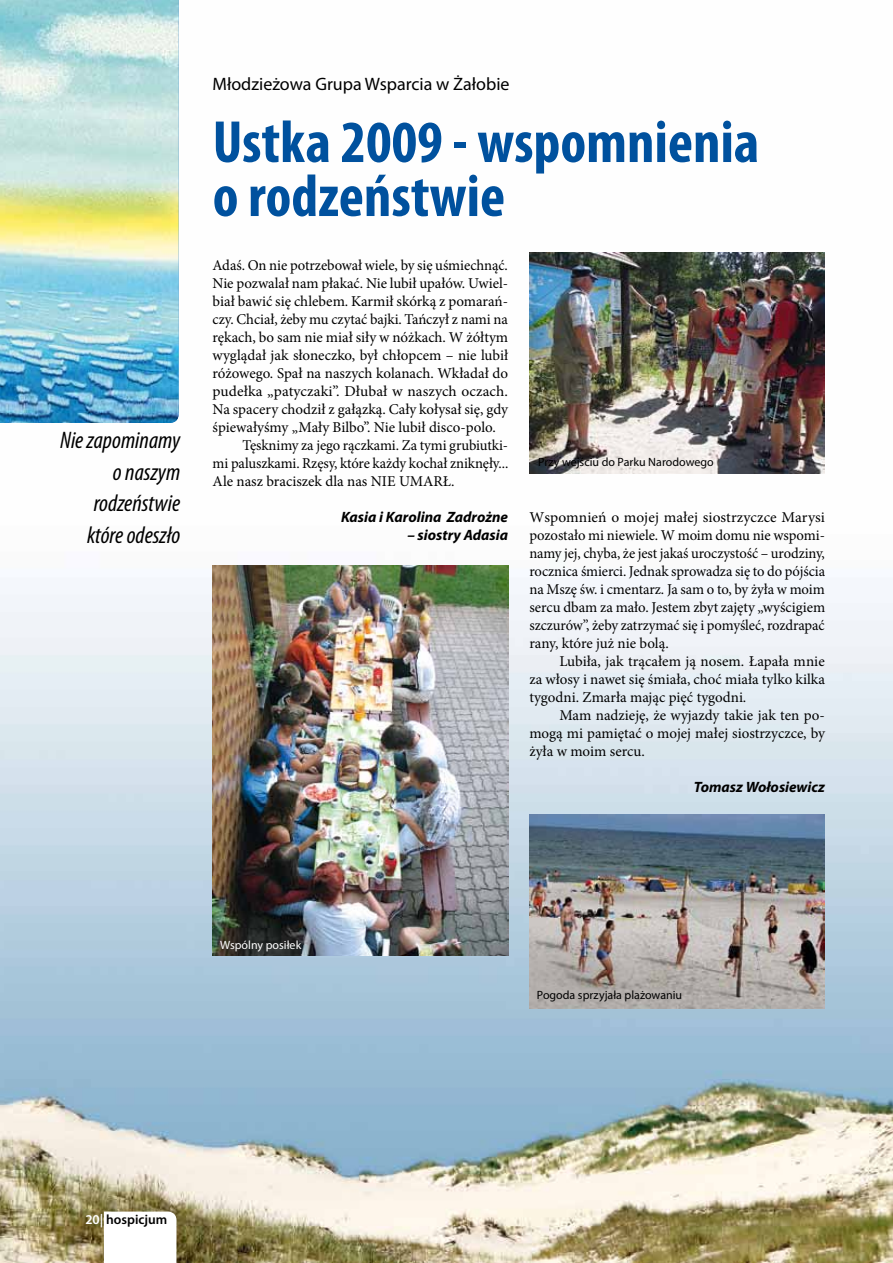
<style>
.page{position:relative;width:893px;height:1263px;background:#fff}
.page>*{position:absolute;margin:0;border:0;box-sizing:border-box;transform-origin:0 0}
.t1{font:700 condensed 60px/54px "Myriad Pro";color:#00519e}
.t2{font:italic condensed 24px/31.5px "Myriad Pro";color:#000;text-align:right}
.t3{font:18px "Myriad Pro";color:#000}
.t4{font:15px/18px "Minion Pro";color:#000;text-align:justify}
.t5{font:italic 700 15px "Myriad Pro";color:#000}
.t6{font:600 13.5px "Myriad Pro";color:#000}
.t7{font:12px "Myriad Pro";color:#000}
.t8{font:12px "Myriad Pro";color:#fff}
.s1{color:#fff}
</style>
<div class="page">
<img style="left:0;top:565px;width:893px;height:698px">
<svg style="left:104px;top:1211px;width:73px;height:52px"></svg>
<img style="left:529px;top:252px;width:296px;height:222px">
<img style="left:529px;top:815px;width:296px;height:193px">
<img style="left:213px;top:565px;width:295px;height:390px">
<img style="left:0;top:0;width:179px;height:423px">
<h2 class="t2" style="left:60px;top:424px;width:122px">Nie zapominamy o naszym rodzeństwie które odeszło</h2>
<p class="t3" style="left:213px;top:73px;width:299px">Młodzieżowa Grupa Wsparcia w Żałobie</p>
<h1 class="t1" style="left:213px;top:114px;width:548px">Ustka 2009 - wspomnienia o rodzeństwie</h1>
<p class="t4" style="left:213px;top:256px;width:297px">Adaś. On nie potrzebował wiele, by się uśmiechnąć.</p>
<p class="t4" style="left:213px;top:274px;width:297px">Nie pozwalał nam płakać. Nie lubił upałów. Uwiel-</p>
<p class="t4" style="left:213px;top:292px;width:297px">biał bawić się chlebem. Karmił skórką z pomarań-</p>
<p class="t4" style="left:213px;top:310px;width:297px">czy. Chciał, żeby mu czytać bajki. Tańczył z nami na</p>
<p class="t4" style="left:213px;top:328px;width:297px">rękach, bo sam nie miał siły w nóżkach. W żółtym</p>
<p class="t4" style="left:213px;top:346px;width:297px">wyglądał jak słoneczko, był chłopcem – nie lubił</p>
<p class="t4" style="left:213px;top:364px;width:297px">różowego. Spał na naszych kolanach. Wkładał do</p>
<p class="t4" style="left:213px;top:382px;width:297px">pudełka „patyczaki”. Dłubał w naszych oczach.</p>
<p class="t4" style="left:213px;top:400px;width:297px">Na spacery chodził z gałązką. Cały kołysał się, gdy</p>
<p class="t4" style="left:213px;top:418px;width:285px">śpiewałyśmy „Mały Bilbo”. Nie lubił disco-polo.</p>
<p class="t4" style="left:243px;top:436px;width:267px">Tęsknimy za jego rączkami. Za tymi grubiutki-</p>
<p class="t4" style="left:213px;top:454px;width:297px">mi paluszkami. Rzęsy, które każdy kochał zniknęły...</p>
<p class="t4" style="left:213px;top:472px;width:243px">Ale nasz braciszek dla nas NIE UMARŁ.</p>
<p class="t5" style="left:341px;top:507px;width:169px">Kasia i Karolina Zadrożne</p>
<p class="t5" style="left:407px;top:525px;width:102px">– siostry Adasia</p>
<p class="t7" style="left:538px;top:454px;width:177px">Przy wejściu do Parku Narodowego</p>
<p class="t4" style="left:529px;top:508px;width:297px">Wspomnień o mojej małej siostrzyczce Marysi pozostało mi niewiele. W moim domu nie wspomi&shy;namy jej, chyba, że jest jakaś uroczystość – urodziny, rocznica śmierci. Jednak sprowadza się to do pójścia na Mszę św. i cmentarz. Ja sam o to, by żyła w moim sercu dbam za mało. Jestem zbyt zajęty „wyścigiem szczurów”, żeby zatrzymać się i pomyśleć, rozdrapać rany, które już nie bolą.</p>
<p class="t4" style="left:529px;top:652px;width:297px;text-indent:30px">Lubiła, jak trącałem ją nosem. Łapała mnie za włosy i nawet się śmiała, choć miała tylko kilka tygodni. Zmarła mając pięć tygodni.</p>
<p class="t4" style="left:529px;top:706px;width:297px;text-indent:30px">Mam nadzieję, że wyjazdy takie jak ten po&shy;mogą mi pamiętać o mojej małej siostrzyczce, by żyła w moim sercu.</p>
<p class="t5" style="left:694px;top:777px;width:132px">Tomasz Wołosiewicz</p>
<p class="t8" style="left:220px;top:937px;width:83px">Wspólny posiłek</p>
<p class="t7" style="left:537px;top:988px;width:147px">Pogoda sprzyjała plażowaniu</p>
<p class="t6" style="left:85px;top:1211px;width:83px"><span class="s1">20|</span> hospicjum</p>
</div>
